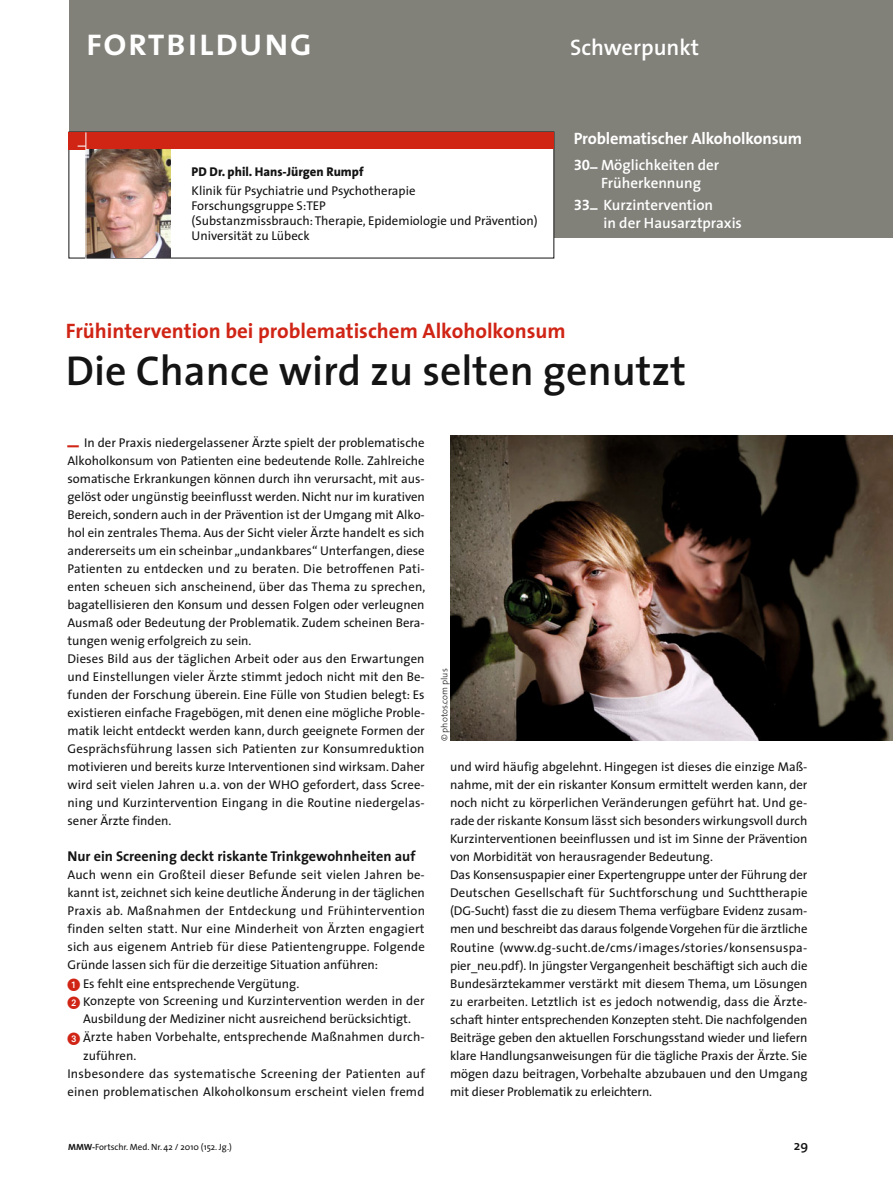
<style>
.page{position:relative;width:893px;height:1187px;background:#fff}
.page>*{position:absolute;margin:0;border:0;box-sizing:border-box;transform-origin:0 0}
.t1{font:600 42px "The Sans";color:#131413}
.t2{font:39px "The Sans Semi Bold Caps";letter-spacing:.015em;color:#fff}
.t3{font:600 22.5px "The Sans";color:#fff}
.t4{font:700 21px "The Sans";color:#d02415}
.t5{font:700 16.5px "The Sans";letter-spacing:-.01em;color:#fff}
.t6{font:600 15px/18px "The Sans";color:#fff}
.t7{font:700 14.25px "The Sans";color:#131413}
.t8{font:600 13.5px "The Sans";color:#131413}
.t9{font:13.5px "The Sans";color:#fff;scale:1.2 1}
.t10{font:12.75px/18px "The Sans";color:#131413}
.t11{font:12.75px "The Sans";letter-spacing:.02em;color:#131413}
.t12{font:12.75px "The Sans";letter-spacing:.025em;color:#131413}
.t13{font:800 12.75px "The Sans";color:#131413}
.t14{font:9px "The Sans";color:#131413}
.t15{font:300 9px "The Sans";color:#131413}
.s1{font-family:"The Sans Bold Expert";font-weight:400}
.s2{font-weight:900;color:#d02415}
.s3{font-weight:700}
</style>
<div class="page">
<div style="left:69px;top:0;width:823px;height:238px;background:#818079"></div>
<div style="left:69px;top:132px;width:485px;height:126px;background:#fff"></div>
<img style="left:86px;top:149px;width:85px;height:108px">
<div style="left:86px;top:132px;width:468px;height:17px;background:#d02415"></div>
<div style="left:69px;top:132px;width:17px;height:17px;background:#d02415"></div>
<hr style="left:85px;top:132px;width:1px;height:129px;background:#fff">
<img style="left:450px;top:436px;width:442px;height:304px">
<h2 class="t2" style="left:86px;top:19px;width:228px">fortbildung</h2>
<h3 class="t3" style="left:570px;top:39px;width:131px">Schwerpunkt</h3>
<p class="t9" style="left:78px;top:141px;width:8px">–</p>
<p class="t13" style="left:191px;top:166px;width:173px">PD Dr. phil. Hans-Jürgen Rumpf</p>
<p class="t10" style="left:191px;top:185px;width:347px;line-height:15px">Klinik für Psychiatrie und Psychotherapie<br>Forschungsgruppe S:TEP<br>(Substanzmissbrauch: Therapie, Epidemiologie und Prävention)<br>Universität zu Lübeck</p>
<p class="t5" style="left:573px;top:132px;width:230px">Problematischer Alkoholkonsum</p>
<p class="t6" style="left:601px;top:157px;width:120px;text-indent:-27px"><span class="s1">30</span><sup>_</sup> Möglichkeiten der<br>Früherkennung</p>
<p class="t6" style="left:603px;top:197px;width:140px;text-indent:-30px"><span class="s1">33</span><sup>_</sup> Kurzintervention<br>in der Hausarztpraxis</p>
<h3 class="t4" style="left:66px;top:322px;width:501px">Frühintervention bei problematischem Alkoholkonsum</h3>
<h1 class="t1" style="left:66px;top:355px;width:621px">Die Chance wird zu selten genutzt</h1>
<p class="t10" style="left:67px;top:435px;width:359px"><span class="s2">–</span> In der Praxis niedergelassener Ärzte spielt der problematische Alkoholkonsum von Patienten eine bedeutende Rolle. Zahlreiche somatische Erkrankungen können durch ihn verursacht, mit aus&shy;gelöst oder ungünstig beeinflusst werden. Nicht nur im kurativen Bereich, sondern auch in der Prävention ist der Umgang mit Alko&shy;hol ein zentrales Thema. Aus der Sicht vieler Ärzte handelt es sich andererseits um ein scheinbar „undankbares“ Unterfangen, diese Patienten zu entdecken und zu beraten. Die betroffenen Pati&shy;enten scheuen sich anscheinend, über das Thema zu sprechen, bagatellisieren den Konsum und dessen Folgen oder verleugnen Ausmaß oder Bedeutung der Problematik. Zudem scheinen Bera&shy;tungen wenig erfolgreich zu sein.<br>Dieses Bild aus der täglichen Arbeit oder aus den Erwartungen und Einstellungen vieler Ärzte stimmt jedoch nicht mit den Be&shy;funden der Forschung überein. Eine Fülle von Studien belegt: Es existieren einfache Fragebögen, mit denen eine mögliche Proble&shy;matik leicht entdeckt werden kann, durch geeignete Formen der Gesprächsführung lassen sich Patienten zur Konsumreduktion motivieren und bereits kurze Interventionen sind wirksam. Daher wird seit vielen Jahren u. a. von der WHO gefordert, dass Scree&shy;ning und Kurzintervention Eingang in die Routine niedergelas&shy;sener Ärzte finden.</p>
<p class="t7" style="left:67px;top:850px;width:349px">Nur ein Screening deckt riskante Trinkgewohnheiten auf</p>
<p class="t11" style="left:67px;top:870px;width:359px">Auch wenn ein Großteil dieser Befunde seit vielen Jahren be-</p>
<p class="t10" style="left:67px;top:885px;width:359px">kannt ist, zeichnet sich keine deutliche Änderung in der täglichen</p>
<p class="t11" style="left:67px;top:906px;width:359px">Praxis ab. Maßnahmen der Entdeckung und Frühintervention</p>
<p class="t10" style="left:67px;top:921px;width:359px">finden selten statt. Nur eine Minderheit von Ärzten engagiert</p>
<p class="t10" style="left:67px;top:939px;width:359px">sich aus eigenem Antrieb für diese Patientengruppe. Folgende</p>
<p class="t10" style="left:67px;top:957px;width:312px">Gründe lassen sich für die derzeitige Situation anführen:</p>
<p class="t10" style="left:83px;top:975px;width:218px">Es fehlt eine entsprechende Vergütung.</p>
<p class="t10" style="left:83px;top:993px;width:343px">Konzepte von Screening und Kurzintervention werden in der</p>
<p class="t10" style="left:83px;top:1011px;width:329px">Ausbildung der Mediziner nicht ausreichend berücksichtigt.</p>
<p class="t10" style="left:83px;top:1029px;width:343px">Ärzte haben Vorbehalte, entsprechende Maßnahmen durch-</p>
<p class="t10" style="left:83px;top:1047px;width:55px">zuführen.</p>
<p class="t12" style="left:67px;top:1068px;width:359px">Insbesondere das systematische Screening der Patienten auf</p>
<p class="t10" style="left:67px;top:1083px;width:358px">einen problematischen Alkoholkonsum erscheint vielen fremd</p>
<p class="t15" style="left:441px;top:741px;width:74px;rotate:-90deg">© photos.com plus</p>
<p class="t10" style="left:450px;top:759px;width:359px">und wird häufig abgelehnt. Hingegen ist dieses die einzige Maß&shy;nahme, mit der ein riskanter Konsum ermittelt werden kann, der noch nicht zu körperlichen Veränderungen geführt hat. Und ge&shy;rade der riskante Konsum lässt sich besonders wirkungsvoll durch Kurzinterventionen beeinflussen und ist im Sinne der Prävention von Morbidität von herausragender Bedeutung.<br>Das Konsensuspapier einer Expertengruppe unter der Führung der Deutschen Gesellschaft für Suchtforschung und Suchttherapie (DG-Sucht) fasst die zu diesem Thema verfügbare Evidenz zusam&shy;men und beschreibt das daraus folgende Vorgehen für die ärztliche Routine (www.dg-sucht.de/cms/images/stories/konsensuspa&shy;pier_neu.pdf). In jüngster Vergangenheit beschäftigt sich auch die Bundesärztekammer verstärkt mit diesem Thema, um Lösungen zu erarbeiten. Letztlich ist es jedoch notwendig, dass die Ärzte&shy;schaft hinter entsprechenden Konzepten steht. Die nachfolgenden Beiträge geben den aktuellen Forschungsstand wieder und liefern klare Handlungsanweisungen für die tägliche Praxis der Ärzte. Sie mögen dazu beitragen, Vorbehalte abzubauen und den Umgang mit dieser Problematik zu erleichtern.</p>
<p class="t14" style="left:68px;top:1143px;width:165px"><span class="s3">MMW-</span>Fortschr. Med. Nr. 42 / 2010 (152. Jg.)</p>
<p class="t8" style="left:793px;top:1139px;width:16px">29</p>
</div>
